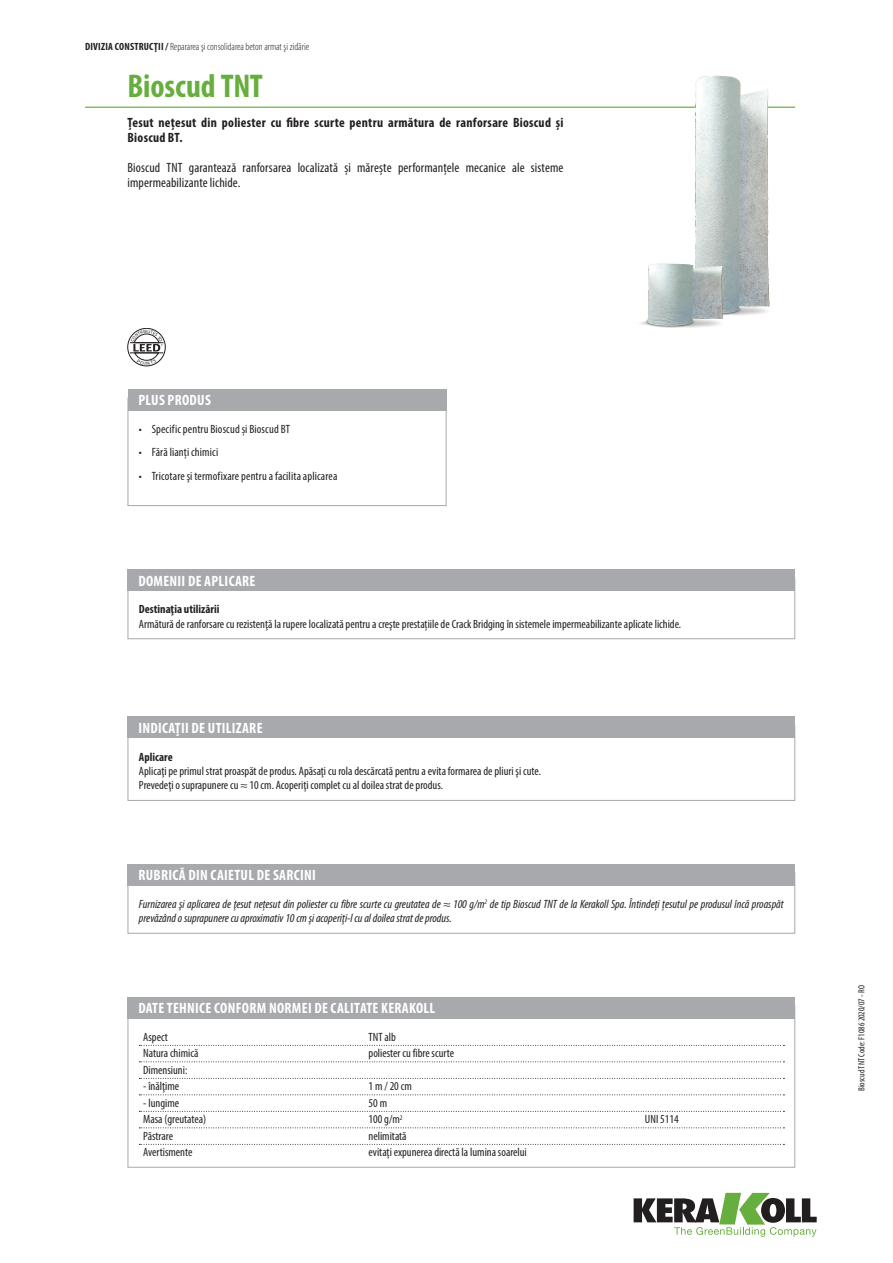
<style>
.page{position:relative;width:893px;height:1263px;background:#fff}
.page>*{position:absolute;margin:0;border:0;box-sizing:border-box;transform-origin:0 0}
.notag_nome_prodotto{font:700 condensed 33px "Myriad Pro";letter-spacing:-.005em;color:#66ae3d}
.titolo_box{font:700 condensed 15px "Myriad Pro";letter-spacing:.02em;color:#fff}
.descr_prod_2{font:condensed 13.5px/15px "Myriad Pro";letter-spacing:.005em;color:#231f20}
.descr_prod_1{font:700 condensed 13.5px/15px "Myriad Pro";letter-spacing:.02em;color:#231f20}
.testo_box{font:condensed 12px "Myriad Pro";color:#231f20}
.testo_box_corsivo{font:italic condensed 12px/14.4px "Myriad Pro";color:#231f20}
.tabelle_-_testo{font:condensed 12px "Myriad Pro";color:#231f20}
.testo_box_bold{font:700 condensed 12px "Myriad Pro";color:#231f20}
.titoli_sezioni{font:300 condensed 10.5px "Myriad Pro";color:#231f20}
.notag_eco_codice_sc{font:condensed 9px "Myriad Pro";color:#231f20}
.s1{font-weight:700}
</style>
<div class="page">
<svg style="left:634px;top:1193px;width:183px;height:44px"></svg>
<hr style="left:85px;top:107px;width:710px;height:1px;background:#66ae3d">
<div style="left:128px;top:578px;width:667px;height:61px;border:1px solid #a8a9ad"></div>
<div style="left:128px;top:570px;width:667px;height:21px;background:#a8a9ad"></div>
<div style="left:128px;top:328px;width:37px;height:38px;border:1px solid #231f20;border-radius:50%"></div>
<hr style="left:130px;top:353px;width:33px;height:1px;background:#231f20">
<hr style="left:130px;top:342px;width:33px;height:1px;background:#231f20">
<div style="left:128px;top:398px;width:318px;height:108px;border:1px solid #a8a9ad"></div>
<div style="left:128px;top:389px;width:318px;height:21px;background:#a8a9ad"></div>
<div style="left:128px;top:725px;width:667px;height:76px;border:1px solid #a8a9ad"></div>
<div style="left:128px;top:717px;width:667px;height:21px;background:#a8a9ad"></div>
<div style="left:128px;top:872px;width:667px;height:62px;border:1px solid #a8a9ad"></div>
<div style="left:128px;top:864px;width:667px;height:21px;background:#a8a9ad"></div>
<img style="left:634px;top:75px;width:141px;height:253px">
<svg style="left:139px;top:1045px;width:645px;height:1px"></svg>
<svg style="left:139px;top:1061px;width:645px;height:1px"></svg>
<svg style="left:139px;top:1078px;width:645px;height:1px"></svg>
<svg style="left:139px;top:1094px;width:645px;height:1px"></svg>
<svg style="left:139px;top:1111px;width:645px;height:1px"></svg>
<svg style="left:139px;top:1127px;width:645px;height:1px"></svg>
<svg style="left:139px;top:1144px;width:645px;height:1px"></svg>
<div style="left:128px;top:997px;width:667px;height:21px;background:#a8a9ad"></div>
<svg style="left:131px;top:329px;width:32px;height:36px"></svg>
<p class="titoli_sezioni" style="left:85px;top:41px;width:226px"><span class="s1">DIVIZIA CONSTRUCŢII /</span> Repararea şi consolidarea beton armat şi zidărie</p>
<p class="notag_nome_prodotto" style="left:128px;top:65px;width:137px">Bioscud TNT</p>
<p class="descr_prod_1" style="left:128px;top:115px;width:437px">Țesut nețesut din poliester cu fibre scurte pentru armătura de ranforsare Bioscud și<br>Bioscud BT.</p>
<p class="descr_prod_2" style="left:128px;top:160px;width:437px">Bioscud TNT garantează ranforsarea localizată și mărește performanțele mecanice ale sisteme impermeabilizante lichide.</p>
<p class="titolo_box" style="left:138px;top:391px;width:74px">PLUS PRODUS</p>
<p class="testo_box" style="left:139px;top:422px;width:153px">• Specific pentru Bioscud și Bioscud BT</p>
<p class="testo_box" style="left:139px;top:445px;width:81px">• Fără lianți chimici</p>
<p class="testo_box" style="left:139px;top:469px;width:200px">• Tricotare şi termofixare pentru a facilita aplicarea</p>
<p class="titolo_box" style="left:138px;top:571px;width:119px">DOMENII DE APLICARE</p>
<p class="testo_box_bold" style="left:139px;top:602px;width:82px">Destinaţia utilizării</p>
<p class="testo_box" style="left:139px;top:616px;width:544px">Armătură de ranforsare cu rezistenţă la rupere localizată pentru a creşte prestațiile de Crack Bridging în sistemele impermeabilizante aplicate lichide.</p>
<p class="titolo_box" style="left:138px;top:719px;width:126px">INDICAŢII DE UTILIZARE</p>
<p class="testo_box_bold" style="left:139px;top:749px;width:35px">Aplicare</p>
<p class="testo_box" style="left:139px;top:764px;width:404px">Aplicaţi pe primul strat proaspăt de produs. Apăsaţi cu rola descărcată pentru a evita formarea de pliuri şi cute.</p>
<p class="testo_box" style="left:139px;top:778px;width:306px">Prevedeţi o suprapunere cu ≈ 10 cm. Acoperiţi complet cu al doilea strat de produs.</p>
<p class="titolo_box" style="left:138px;top:866px;width:179px">RUBRICĂ DIN CAIETUL DE SARCINI</p>
<p class="testo_box_corsivo" style="left:139px;top:896px;width:646px">Furnizarea şi aplicarea de ţesut nețesut din poliester cu fibre scurte cu greutatea de ≈ 100 g/m<sup>2</sup> de tip Bioscud TNT de la Kerakoll Spa. Întindeți țesutul pe produsul încă proaspăt prevăzând o suprapunere cu aproximativ 10 cm şi acoperiţi-l cu al doilea strat de produs.</p>
<p class="titolo_box" style="left:138px;top:999px;width:298px">DATE TEHNICE CONFORM NORMEI DE CALITATE KERAKOLL</p>
<p class="tabelle_-_testo" style="left:143px;top:1029px;width:26px">Aspect</p>
<p class="tabelle_-_testo" style="left:369px;top:1029px;width:29px">TNT alb</p>
<p class="tabelle_-_testo" style="left:143px;top:1046px;width:57px">Natura chimică</p>
<p class="tabelle_-_testo" style="left:369px;top:1046px;width:87px">poliester cu fibre scurte</p>
<p class="tabelle_-_testo" style="left:143px;top:1062px;width:46px">Dimensiuni:</p>
<p class="tabelle_-_testo" style="left:143px;top:1079px;width:38px">- înălţime</p>
<p class="tabelle_-_testo" style="left:369px;top:1079px;width:45px">1 m / 20 cm</p>
<p class="tabelle_-_testo" style="left:143px;top:1095px;width:37px">- lungime</p>
<p class="tabelle_-_testo" style="left:369px;top:1095px;width:20px">50 m</p>
<p class="tabelle_-_testo" style="left:143px;top:1112px;width:65px">Masa (greutatea)</p>
<p class="tabelle_-_testo" style="left:369px;top:1112px;width:36px">100 g/m<sup>2</sup></p>
<p class="tabelle_-_testo" style="left:645px;top:1112px;width:35px">UNI 5114</p>
<p class="tabelle_-_testo" style="left:143px;top:1128px;width:31px">Păstrare</p>
<p class="tabelle_-_testo" style="left:369px;top:1128px;width:40px">nelimitată</p>
<p class="tabelle_-_testo" style="left:143px;top:1145px;width:51px">Avertismente</p>
<p class="tabelle_-_testo" style="left:369px;top:1145px;width:160px">evitaţi expunerea directă la lumina soarelui</p>
<p class="notag_eco_codice_sc" style="left:856px;top:1091px;width:107px;rotate:-90deg">Bioscud TNT Code: F1086 2020/07 - RO</p>
</div>
